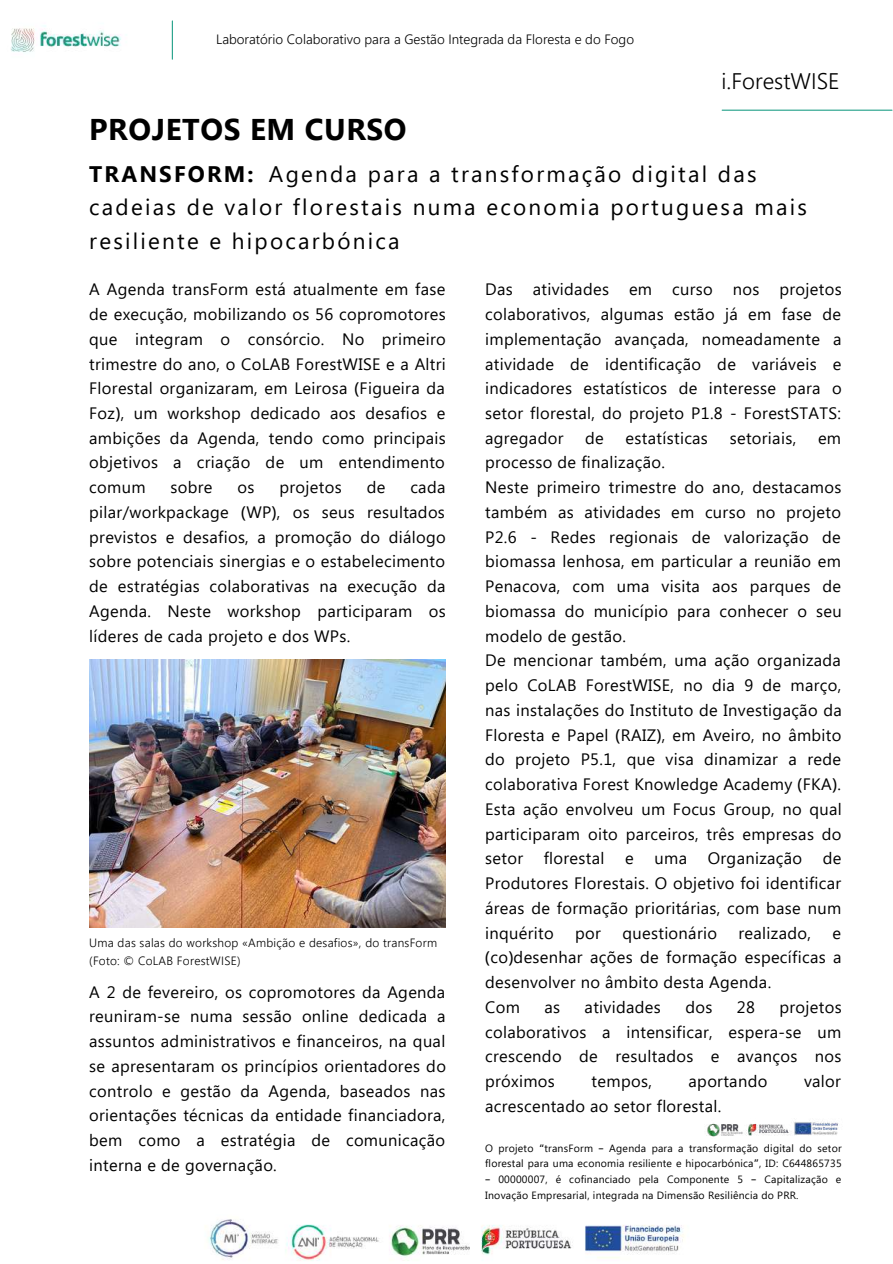
<style>
.page{position:relative;width:893px;height:1264px;background:#fff}
.page>*{position:absolute;margin:0;border:0;box-sizing:border-box;transform-origin:0 0}
.t1{font:700 30px "Segoe UI";letter-spacing:.02em;color:#000}
.t2{font:22.5px/33.5px "Segoe UI";letter-spacing:.1em;color:#000}
.t3{font:300 22.5px "Segoe UI";color:#000}
.t4{font:16.5px/24.8px "Segoe UI";letter-spacing:.02em;color:#000;text-align:justify}
.t5{font:300 13.5px "Segoe UI";color:#000}
.t6{font:300 12px/18px "Segoe UI";letter-spacing:.02em;color:#000}
.t7{font:10.5px/15.8px "Segoe UI";letter-spacing:.02em;color:#000}
.s1{font-weight:700}
.s2{font-family:"Noto Sans"}
.s3{font-family:"Noto Sans Gurmukhi"}
</style>
<div class="page">
<hr style="left:722px;top:110px;width:169px;height:1px;background:#219f88">
<img style="left:706px;top:1122px;width:132px;height:15px">
<img style="left:208px;top:1219px;width:476px;height:42px">
<img style="left:89px;top:659px;width:357px;height:268px">
<img style="left:11px;top:25px;width:110px;height:27px">
<hr style="left:172px;top:21px;width:1px;height:38px;background:#219f88">
<p class="t5" style="left:216px;top:29px;width:419px">Laboratório Colaborativo para a Gestão Integrada da Floresta e do Fogo</p>
<h1 class="t1" style="left:89px;top:108px;width:319px">PROJETOS EM CURSO</h1>
<h2 class="t3" style="left:721px;top:65px;width:119px">i.ForestWISE</h2>
<h2 class="t2" style="left:89px;top:156px;width:719px"><span class="s1">TRANSFORM:</span> Agenda para a transformação digital das cadeias de valor florestais numa economia portuguesa mais resiliente e hipocarbónica</h2>
<p class="t4" style="left:89px;top:276px;width:358px">A Agenda transForm está atualmente em fase de execução, mobilizando os 56 copromotores que integram o consórcio. No primeiro trimestre do ano, o CoLAB ForestWISE e a Altri Florestal organizaram, em Leirosa <span class="s2">(</span>Figueira da Foz<span class="s2">)</span>, um workshop dedicado aos desafios e ambições da Agenda, tendo como principais objetivos a criação de um entendimento comum</p>
<p class="t4" style="left:485px;top:276px;width:358px">Das atividades em curso nos projetos colaborativos, algumas estão já em fase de implementação avançada, nomeadamente a atividade de identificação de variáveis e indicadores estatísticos de interesse para o setor florestal, do projeto P1.8 - ForestSTATS: agregador</p>
<p class="t4" style="left:585px;top:424px;width:20px">de</p>
<p class="t4" style="left:625px;top:424px;width:84px">estatísticas</p>
<p class="t4" style="left:729px;top:424px;width:68px">setoriais,</p>
<p class="t4" style="left:818px;top:424px;width:25px">em</p>
<p class="t4" style="left:485px;top:449px;width:358px;text-align:left">processo de finalização.<br>Neste primeiro trimestre do ano, destacamos também as atividades em curso no projeto P2.6 - Redes regionais de valorização de biomassa lenhosa, em particular a reunião em Penacova, com uma visita aos parques de biomassa do município para conhecer o seu modelo de gestão.<br>De mencionar também, uma ação organizada pelo CoLAB ForestWISE, no dia 9 de março, nas instalações do Instituto de Investigação da Floresta e Papel <span class="s2">(</span>RAIZ<span class="s2">)</span>, em Aveiro, no âmbito do projeto P5.1, que visa dinamizar a rede colaborativa Forest Knowledge Academy <span class="s2">(</span>FKA<span class="s2">)</span>.<br>Esta ação envolveu um Focus Group, no qual participaram oito parceiros, três empresas do setor</p>
<p class="t4" style="left:89px;top:474px;width:358px;text-indent:321px">cada pilar/workpackage <span class="s2">(</span>WP<span class="s2">)</span>, os seus resultados previstos e desafios, a promoção do diálogo sobre potenciais sinergias e o estabelecimento de estratégias colaborativas na execução da Agenda. Neste workshop participaram os líderes de cada projeto e dos WPs.</p>
<p class="t4" style="left:170px;top:474px;width:43px">sobre</p>
<p class="t4" style="left:237px;top:474px;width:18px">os</p>
<p class="t4" style="left:279px;top:474px;width:64px">projetos</p>
<p class="t4" style="left:366px;top:474px;width:20px">de</p>
<p class="t4" style="left:543px;top:845px;width:62px">florestal</p>
<p class="t4" style="left:625px;top:845px;width:10px">e</p>
<p class="t4" style="left:654px;top:845px;width:34px">uma</p>
<p class="t4" style="left:707px;top:845px;width:96px">Organização</p>
<p class="t4" style="left:485px;top:845px;width:358px;text-indent:338px">de Produtores Florestais. O objetivo foi identificar áreas de formação prioritárias, com base num inquérito</p>
<p class="t4" style="left:575px;top:919px;width:27px">por</p>
<p class="t4" style="left:622px;top:919px;width:96px">questionário</p>
<p class="t4" style="left:738px;top:919px;width:74px">realizado,</p>
<p class="t4" style="left:485px;top:919px;width:358px;text-align:left;text-indent:347px">e <span class="s2">(</span>co<span class="s2">)</span>desenhar ações de formação específicas a desenvolver no âmbito desta Agenda.<br>Com</p>
<p class="t6" style="left:89px;top:933px;width:349px">Uma das salas do workshop «Ambição e desafios», do transForm (Foto: © CoLAB ForestWISE)</p>
<p class="t4" style="left:89px;top:978px;width:358px">A 2 de fevereiro, os copromotores da Agenda reuniram-se numa sessão online dedicada a assuntos administrativos e financeiros, na qual se apresentaram os princípios orientadores do controlo e gestão da Agenda, baseados nas orientações técnicas da entidade financiadora, bem como a estratégia de comunicação interna e de governação.</p>
<p class="t4" style="left:544px;top:993px;width:17px">as</p>
<p class="t4" style="left:584px;top:993px;width:78px">atividades</p>
<p class="t4" style="left:685px;top:993px;width:29px">dos</p>
<p class="t4" style="left:736px;top:993px;width:20px">28</p>
<p class="t4" style="left:485px;top:993px;width:358px;text-indent:294px">projetos colaborativos a intensificar, espera-se um crescendo de resultados e avanços nos próximos</p>
<p class="t4" style="left:591px;top:1067px;width:62px">tempos,</p>
<p class="t4" style="left:688px;top:1067px;width:80px">aportando</p>
<p class="t4" style="left:804px;top:1067px;width:38px">valor</p>
<p class="t4" style="left:485px;top:1092px;width:238px">acrescentado ao setor florestal.</p>
<p class="t7" style="left:485px;top:1139px;width:358px">O projeto <span class="s3">“</span>transForm <span class="s3">–</span> Agenda para a transformação digital do setor florestal para uma economia resiliente e hipocarbónica<span class="s3">”</span>, ID: C644865735</p>
<p class="t7" style="left:485px;top:1170px;width:358px"><span class="s3">–</span> 00000007, é cofinanciado pela Componente 5 <span class="s3">–</span> Capitalização e<br>Inovação Empresarial, integrada na Dimensão Resiliência do PRR.</p>
</div>
